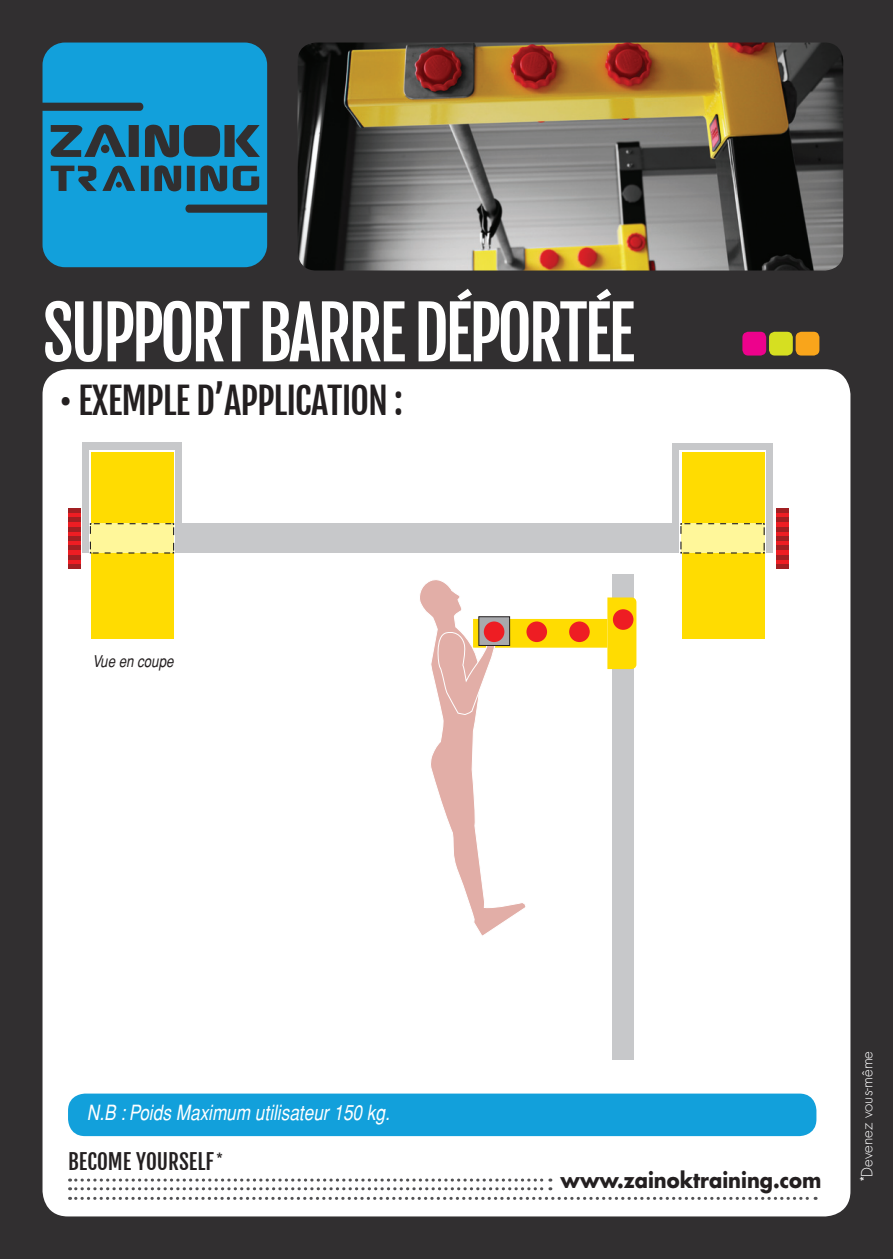
<style>
.page{position:relative;width:893px;height:1259px;background:#312f30}
.page>*{position:absolute;margin:0;border:0;box-sizing:border-box;transform-origin:0 0}
.t1{font:72px "Fjalla One";letter-spacing:-.05em;color:#fff;scale:.93 1}
.t2{font:36px "Fjalla One";letter-spacing:-.025em;color:#231f20}
.t3{font:700 21.3px "Futura CE";color:#231f20;scale:.92 1}
.t4{font:21.3px "Fjalla One";color:#231f20}
.t5{font:italic condensed 21px "Helvetica";color:#fff}
.t6{font:italic condensed 16.2px "Helvetica";color:#231f20}
.t7{font:300 15px "Futura CE";color:#fff}
</style>
<div class="page">
<svg style="left:43px;top:43px;width:224px;height:224px;fill:#12a0db"></svg>
<div style="left:43px;top:369px;width:807px;height:847px;background:#fff;border-radius:26px"></div>
<img style="left:298px;top:43px;width:545px;height:227px">
<div style="left:682px;top:451px;width:82px;height:187px;background:#ffdc01"></div>
<svg style="left:680px;top:522px;width:85px;height:32px;background:#f3ea8c"></svg>
<div style="left:91px;top:451px;width:83px;height:187px;background:#ffdc01"></div>
<svg style="left:89px;top:523px;width:86px;height:31px;background:#f3eb92"></svg>
<div style="left:175px;top:524px;width:504px;height:29px;background:#c7c8ca"></div>
<div style="left:84px;top:442px;width:94px;height:7px;background:#c7c8ca"></div>
<div style="left:175px;top:442px;width:7px;height:96px;background:#c7c8ca"></div>
<div style="left:82px;top:442px;width:7px;height:111px;background:#c7c8ca"></div>
<div style="left:678px;top:443px;width:94px;height:7px;background:#c7c8ca"></div>
<div style="left:672px;top:443px;width:7px;height:95px;background:#c7c8ca"></div>
<div style="left:766px;top:443px;width:7px;height:110px;background:#c7c8ca"></div>
<div style="left:775px;top:508px;width:13px;height:61px;background:#ee1d23"></div>
<hr style="left:775px;top:508px;width:13px;height:4px;background:#a11f22">
<div style="left:775px;top:517px;width:13px;height:5px;background:#a11f22"></div>
<hr style="left:775px;top:527px;width:13px;height:4px;background:#a11f22">
<div style="left:775px;top:536px;width:13px;height:5px;background:#a11f22"></div>
<div style="left:775px;top:545px;width:13px;height:5px;background:#a11f22"></div>
<hr style="left:775px;top:555px;width:13px;height:4px;background:#a11f22">
<div style="left:775px;top:564px;width:13px;height:5px;background:#a11f22"></div>
<div style="left:68px;top:508px;width:13px;height:61px;background:#ee1d23"></div>
<hr style="left:68px;top:508px;width:13px;height:4px;background:#a11f22">
<div style="left:68px;top:517px;width:13px;height:5px;background:#a11f22"></div>
<hr style="left:68px;top:527px;width:13px;height:4px;background:#a11f22">
<div style="left:68px;top:536px;width:13px;height:5px;background:#a11f22"></div>
<div style="left:68px;top:545px;width:13px;height:5px;background:#a11f22"></div>
<hr style="left:68px;top:555px;width:13px;height:4px;background:#a11f22">
<div style="left:68px;top:564px;width:13px;height:5px;background:#a11f22"></div>
<div style="left:612px;top:574px;width:22px;height:486px;background:#c7c8ca"></div>
<svg style="left:420px;top:580px;width:216px;height:356px"></svg>
<div style="left:479px;top:617px;width:31px;height:28px;background:#a8a9ad"></div>
<div style="left:478px;top:616px;width:32px;height:30px;border:1px solid #231f20"></div>
<div style="left:484px;top:621px;width:20px;height:21px;background:#ee1d23;border-radius:50%"></div>
<svg style="left:70px;top:1196px;width:746px;height:4px"></svg>
<svg style="left:70px;top:1187px;width:481px;height:3px"></svg>
<svg style="left:70px;top:1178px;width:481px;height:3px"></svg>
<div style="left:796px;top:332px;width:23px;height:23px;background:#f9a51b;border-radius:6px"></div>
<div style="left:769px;top:332px;width:24px;height:23px;background:#d6df21;border-radius:6px"></div>
<div style="left:742px;top:332px;width:24px;height:23px;background:#ed028c;border-radius:6px"></div>
<div style="left:68px;top:1093px;width:748px;height:43px;background:#12a0db;border-radius:17px"></div>
<h1 class="t1" style="left:43px;top:289px;width:632px">SUPPORT BARRE DÉPORTÉE</h1>
<h2 class="t2" style="left:60px;top:378px;width:345px">• EXEMPLE D’APPLICATION :</h2>
<p class="t6" style="left:93px;top:652px;width:82px">Vue en coupe</p>
<p class="t5" style="left:87px;top:1100px;width:304px">N.B : Poids Maximum utilisateur 150 kg.</p>
<p class="t4" style="left:68px;top:1148px;width:156px">BECOME YOURSELF <sup>*</sup></p>
<p class="t3" style="left:561px;top:1164px;width:285px">www.zainoktraining.com</p>
<p class="t7" style="left:857px;top:1181px;width:132px;rotate:-90deg"><sup>*</sup>Devenez vous-même</p>
</div>
